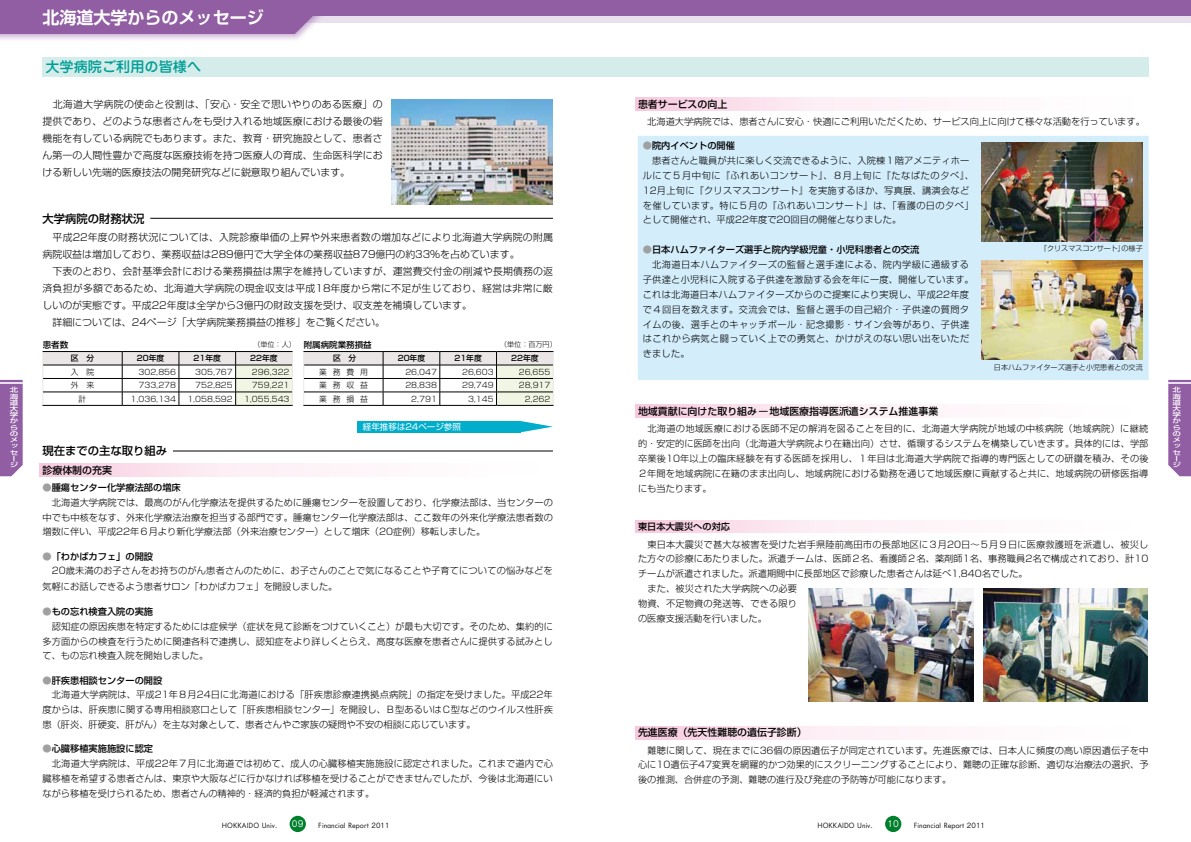
<style>
.page{position:relative;width:1191px;height:842px;background:#fff}
.page>*{position:absolute;margin:0;border:0;box-sizing:border-box;transform-origin:0 0}
.t1{font:700 17px "Shin Go Pro De";color:#fff}
.t2{font:500 14.2px "Jun 34 Pro";color:#009e96}
.t3{font:500 11.3px "Shin Go Pro";color:#000}
.t4{font:300 9.9px/17px "Shin Go Pro";letter-spacing:.005em;color:#000}
.t5{font:500 9.9px "Shin Go Pro";color:#000}
.t6{font:9.9px "MOG Romaji A";color:#fff}
.t7{font:300 9.2px/14.9px "Shin Go Pro";letter-spacing:.01em;color:#000}
.t8{font:300 9.2px/14.9px "Shin Go Pro";letter-spacing:.045em;color:#000}
.t9{font:300 9.2px/14.9px "Shin Go Pro";letter-spacing:.03em;color:#000}
.t10{font:8.5px "Shin Go Pro";color:#fff}
.t11{font:500 8.5px "Shin Go Pro";color:#000}
.t12{font:300 7.8px "Shin Go Pro";color:#000}
.t13{font:7.8px "MOG Romaji A";color:#000}
.t14{font:500 7.8px "Shin Go Pro";color:#000}
.t15{font:300 7.1px "Shin Go Pro";color:#000}
.t16{font:500 6.2px/6.2px "Shin Go Pro";color:#fff;scale:1.37 1}
.s1{font-weight:500;color:#9fa0a0}
.s2{font-weight:500}
.s3{font-size:6.9px}
</style>
<div class="page">
<svg style="left:1168px;top:380px;width:23px;height:96px;background:#9766a8"></svg>
<svg style="left:0;top:380px;width:23px;height:96px;background:#9766a8"></svg>
<hr style="left:150px;top:218px;width:403px;height:1px;background:#000">
<div style="left:43px;top:57px;width:680px;height:20px;background:#d4ecea"></div>
<div style="left:638px;top:57px;width:510px;height:20px;background:#d4ecea"></div>
<img style="left:391px;top:99px;width:162px;height:105px">
<hr style="left:43px;top:405px;width:79px;height:1px;background:#000">
<hr style="left:122px;top:405px;width:57px;height:1px;background:#000">
<hr style="left:179px;top:405px;width:57px;height:1px;background:#000">
<hr style="left:236px;top:405px;width:57px;height:1px;background:#000">
<svg style="left:43px;top:351px;width:250px;height:54px"></svg>
<div style="left:638px;top:136px;width:510px;height:244px;background:#d3edfb"></div>
<img style="left:981px;top:142px;width:161px;height:99px">
<hr style="left:173px;top:451px;width:380px;height:1px;background:#000">
<svg style="left:303px;top:351px;width:251px;height:54px"></svg>
<hr style="left:304px;top:378px;width:79px;height:1px;background:#000">
<hr style="left:303px;top:405px;width:80px;height:1px;background:#000">
<hr style="left:383px;top:405px;width:57px;height:1px;background:#000">
<hr style="left:440px;top:405px;width:56px;height:1px;background:#000">
<hr style="left:496px;top:405px;width:57px;height:1px;background:#000">
<hr style="left:304px;top:392px;width:79px;height:1px;background:#000">
<hr style="left:383px;top:392px;width:57px;height:1px;background:#000">
<hr style="left:440px;top:392px;width:56px;height:1px;background:#000">
<hr style="left:496px;top:392px;width:57px;height:1px;background:#000">
<svg style="left:40px;top:463px;width:290px;height:13px"></svg>
<svg style="left:635px;top:98px;width:291px;height:13px"></svg>
<svg style="left:635px;top:726px;width:291px;height:13px"></svg>
<div style="left:357px;top:421px;width:163px;height:11px;background:#00aecc"></div>
<svg style="left:520px;top:421px;width:33px;height:11px"></svg>
<div style="left:147px;top:0;width:1044px;height:23px;background:#e8dfef"></div>
<div style="left:0;top:0;width:342px;height:42px;background:#915da3;opacity:.5"></div>
<div style="left:0;top:0;width:329px;height:34px;background:#915da3"></div>
<div style="left:147px;top:0;width:1044px;height:16px;background:#915da3"></div>
<svg style="left:635px;top:404px;width:289px;height:13px"></svg>
<svg style="left:635px;top:520px;width:289px;height:13px"></svg>
<img style="left:983px;top:588px;width:164px;height:114px">
<img style="left:808px;top:588px;width:165px;height:114px">
<img style="left:981px;top:260px;width:161px;height:99px">
<div style="left:885px;top:816px;width:16px;height:16px;background:#007f2d;border-radius:50%"></div>
<div style="left:289px;top:816px;width:17px;height:16px;background:#007f2d;border-radius:50%"></div>
<p class="t1" style="left:43px;top:4px;width:223px">北海道大学からのメッセージ</p>
<p class="t2" style="left:45px;top:55px;width:157px">大学病院ご利用の皆様へ</p>
<p class="t4" style="left:43px;top:94px;width:342px;text-align:justify">　北海道大学病院の使命と役割は、「安心・安全で思いやりのある医療」の提供であり、どのような患者さんをも受け入れる地域医療における最後の砦機能を有している病院でもあります。また、教育・研究施設として、患者さん第一の人間性豊かで高度な医療技術を持つ医療人の育成、生命医科学における新しい先端的医療技法の開発研究などに鋭意取り組んでいます。</p>
<p class="t5" style="left:638px;top:96px;width:91px">患者サービスの向上</p>
<p class="t7" style="left:638px;top:113px;width:508px">　北海道大学病院では、患者さんに安心・快適にご利用いただくため、サービス向上に向けて様々な活動を行っています。</p>
<p class="t9" style="left:643px;top:137px;width:332px"><span class="s1">●</span><span class="s2">院内イベントの開催<br></span>　患者さんと職員が共に楽しく交流できるように、入院棟１階アメニティホールにて５月中旬に『ふれあいコンサート』、８月上旬に『たなばたの夕べ』、12月上旬に『クリスマスコンサート』を実施するほか、写真展、講演会などを催しています。特に５月の『ふれあいコンサート』は、「看護の日の夕べ」として開催され、平成22年度で20回目の開催となりました。</p>
<p class="t8" style="left:643px;top:241px;width:332px"><span class="s1">●</span><span class="s2">日本ハムファイターズ選手と院内学級児童・小児科患者との交流<br></span>　北海道日本ハムファイターズの監督と選手達による、院内学級に通級する子供達と小児科に入院する子供達を激励する会を年に一度、開催しています。これは北海道日本ハムファイターズからのご提案により実現し、平成22年度で４回目を数えます。交流会では、監督と選手の自己紹介・子供達の質問タイムの後、選手とのキャッチボール・記念撮影・サイン会等があり、子供達はこれから病気と闘っていく上での勇気と、かけがえのない思い出をいただきました。</p>
<p class="t15" style="left:1040px;top:243px;width:104px">『クリスマスコンサート』の様子</p>
<p class="t3" style="left:43px;top:209px;width:104px">大学病院の財務状況</p>
<p class="t4" style="left:43px;top:228px;width:512px">　平成22年度の財務状況については、入院診療単価の上昇や外来患者数の増加などにより北海道大学病院の附属病院収益は増加しており、業務収益は289億円で大学全体の業務収益879億円の約33%を占めています。<br>　下表のとおり、会計基準会計における業務損益は黒字を維持していますが、運営費交付金の削減や長期債務の返済負担が多額であるため、北海道大学病院の現金収支は平成18年度から常に不足が生じており、経営は非常に厳しいのが実態です。平成22年度は全学から3億円の財政支援を受け、収支差を補填しています。<br>　詳細については、24ページ「大学病院業務損益の推移」をご覧ください。</p>
<p class="t11" style="left:43px;top:337px;width:27px">患者数</p>
<p class="t15" style="left:253px;top:339px;width:44px">（単位：人）</p>
<p class="t14" style="left:71px;top:352px;width:25px">区　分</p>
<p class="t14" style="left:137px;top:352px;width:29px">20年度</p>
<p class="t14" style="left:194px;top:352px;width:29px">21年度</p>
<p class="t14" style="left:250px;top:352px;width:29px">22年度</p>
<p class="t12" style="left:71px;top:365px;width:25px">入　院</p>
<p class="t12" style="left:139px;top:365px;width:39px">302,856</p>
<p class="t12" style="left:195px;top:365px;width:39px">305,767</p>
<p class="t12" style="left:252px;top:365px;width:39px">296,322</p>
<p class="t12" style="left:71px;top:379px;width:25px">外　来</p>
<p class="t12" style="left:139px;top:379px;width:39px">733,278</p>
<p class="t12" style="left:195px;top:379px;width:39px">752,825</p>
<p class="t12" style="left:252px;top:379px;width:39px">759,221</p>
<p class="t12" style="left:79px;top:392px;width:9px">計</p>
<p class="t12" style="left:131px;top:392px;width:47px">1,036,134</p>
<p class="t12" style="left:187px;top:392px;width:47px">1,058,592</p>
<p class="t12" style="left:244px;top:392px;width:47px">1,055,543</p>
<p class="t11" style="left:304px;top:337px;width:70px">附属病院業務損益</p>
<p class="t15" style="left:500px;top:339px;width:58px">（単位：百万円）</p>
<p class="t14" style="left:333px;top:352px;width:25px">区　分</p>
<p class="t14" style="left:398px;top:352px;width:29px">20年度</p>
<p class="t14" style="left:454px;top:352px;width:29px">21年度</p>
<p class="t14" style="left:511px;top:352px;width:29px">22年度</p>
<p class="t12" style="left:319px;top:365px;width:50px">業務費用</p>
<p class="t12" style="left:405px;top:365px;width:33px">26,047</p>
<p class="t12" style="left:462px;top:365px;width:33px">26,603</p>
<p class="t12" style="left:519px;top:365px;width:33px">26,655</p>
<p class="t12" style="left:319px;top:379px;width:50px">業務収益</p>
<p class="t12" style="left:405px;top:379px;width:33px">28,838</p>
<p class="t12" style="left:462px;top:379px;width:33px">29,749</p>
<p class="t12" style="left:519px;top:379px;width:33px">28,917</p>
<p class="t12" style="left:319px;top:392px;width:50px">業務損益</p>
<p class="t12" style="left:411px;top:392px;width:27px">2,791</p>
<p class="t12" style="left:468px;top:392px;width:27px">3,145</p>
<p class="t12" style="left:525px;top:392px;width:27px">2,262</p>
<p class="t15" style="left:994px;top:361px;width:150px">日本ハムファイターズ選手と小児患者との交流</p>
<p class="t16" style="left:10px;top:386px;width:8px">北海道大学からのメッセージ</p>
<p class="t16" style="left:1172px;top:386px;width:8px">北海道大学からのメッセージ</p>
<p class="t5" style="left:638px;top:403px;width:302px">地域貢献に向けた取り組み<span class="s3">ー</span>地域医療指導医派遣システム推進事業</p>
<p class="t7" style="left:638px;top:420px;width:512px;text-align:justify">　北海道の地域医療における医師不足の解消を図ることを目的に、北海道大学病院が地域の中核病院（地域病院）に継続的・安定的に医師を出向（北海道大学病院より在籍出向）させ、循環するシステムを構築していきます。具体的には、学部卒業後10年以上の臨床経験を有する医師を採用し、１年目は北海道大学病院で指導的専門医としての研鑽を積み、その後２年間を地域病院に在籍のまま出向し、地域病院における勤務を通じて地域医療に貢献すると共に、地域病院の研修医指導にも当たります。</p>
<p class="t7" style="left:638px;top:516px;width:512px;line-height:17.7px"><span class="s2">東日本大震災への対応<br></span>　東日本大震災で甚大な被害を受けた岩手県陸前高田市の長部地区に３月20日～５月９日に医療救護班を派遣し、被災し</p>
<p class="t7" style="left:638px;top:550px;width:512px">た方々の診療にあたりました。派遣チームは、医師２名、看護師２名、薬剤師1名、事務職員2名で構成されており、計10チームが派遣されました。派遣期間中に長部地区で診療した患者さんは延べ1,840名でした。<br>　また、被災された大学病院への必要<br>物資、不足物資の発送等、できる限り<br>の医療支援活動を行いました。</p>
<p class="t10" style="left:363px;top:420px;width:99px">経年推移は24ページ参照</p>
<p class="t3" style="left:43px;top:441px;width:126px">現在までの主な取り組み</p>
<p class="t5" style="left:43px;top:462px;width:71px">診療体制の充実</p>
<p class="t7" style="left:43px;top:479px;width:512px"><span class="s1">●</span><span class="s2">腫瘍センター化学療法部の増床<br></span>　北海道大学病院では、最高のがん化学療法を提供するために腫瘍センターを設置しており、化学療法部は、当センターの中でも中核をなす、外来化学療法治療を担当する部門です。腫瘍センター化学療法部は、ここ数年の外来化学療法患者数の増数に伴い、平成22年６月より新化学療法部（外来治療センター）として増床（20症例）移転しました。</p>
<p class="t7" style="left:43px;top:547px;width:512px;line-height:15.2px"><span class="s1">●</span><span class="s2">「わかばカフェ」の開設<br></span>　20歳未満のお子さんをお持ちのがん患者さんのために、お子さんのことで気になることや子育てについての悩みなどを気軽にお話しできるよう患者サロン「わかばカフェ」を開設しました。</p>
<p class="t7" style="left:43px;top:603px;width:512px"><span class="s1">●</span><span class="s2">もの忘れ検査入院の実施<br></span>　認知症の原因疾患を特定するためには症候学（症状を見て診断をつけていくこと）が最も大切です。そのため、集約的に多方面からの検査を行うために関連各科で連携し、認知症をより詳しくとらえ、高度な医療を患者さんに提供する試みとして、もの忘れ検査入院を開始しました。</p>
<p class="t7" style="left:43px;top:671px;width:512px"><span class="s1">●</span><span class="s2">肝疾患相談センターの開設<br></span>　北海道大学病院は、平成21年８月24日に北海道における「肝疾患診療連携拠点病院」の指定を受けました。平成22年度からは、肝疾患に関する専用相談窓口として「肝疾患相談センター」を開設し、Ｂ型あるいはＣ型などのウイルス性肝疾患（肝炎、肝硬変、肝がん）を主な対象として、患者さんやご家族の疑問や不安の相談に応じています。</p>
<p class="t7" style="left:43px;top:740px;width:512px"><span class="s1">●</span><span class="s2">心臓移植実施施設に認定<br></span>　北海道大学病院は、平成22年７月に北海道では初めて、成人の心臓移植実施施設に認定されました。これまで道内で心臓移植を希望する患者さんは、東京や大阪などに行かなければ移植を受けることができませんでしたが、今後は北海道にいながら移植を受けられるため、患者さんの精神的・経済的負担が軽減されます。</p>
<p class="t5" style="left:638px;top:724px;width:170px">先進医療（先天性難聴の遺伝子診断）</p>
<p class="t7" style="left:638px;top:741px;width:512px;text-align:justify">　難聴に関して、現在までに36個の原因遺伝子が同定されています。先進医療では、日本人に頻度の高い原因遺伝子を中心に10遺伝子47変異を網羅的かつ効果的にスクリーニングすることにより、難聴の正確な診断、適切な治療法の選択、予後の推測、合併症の予測、難聴の進行及び発症の予防等が可能になります。</p>
<p class="t13" style="left:222px;top:821px;width:57px">HOKKAIDO Univ.</p>
<p class="t6" style="left:292px;top:818px;width:13px">09</p>
<p class="t13" style="left:318px;top:821px;width:73px">Financial Report 2011</p>
<p class="t13" style="left:817px;top:821px;width:57px">HOKKAIDO Univ.</p>
<p class="t6" style="left:887px;top:818px;width:13px">10</p>
<p class="t13" style="left:913px;top:821px;width:73px">Financial Report 2011</p>
</div>
